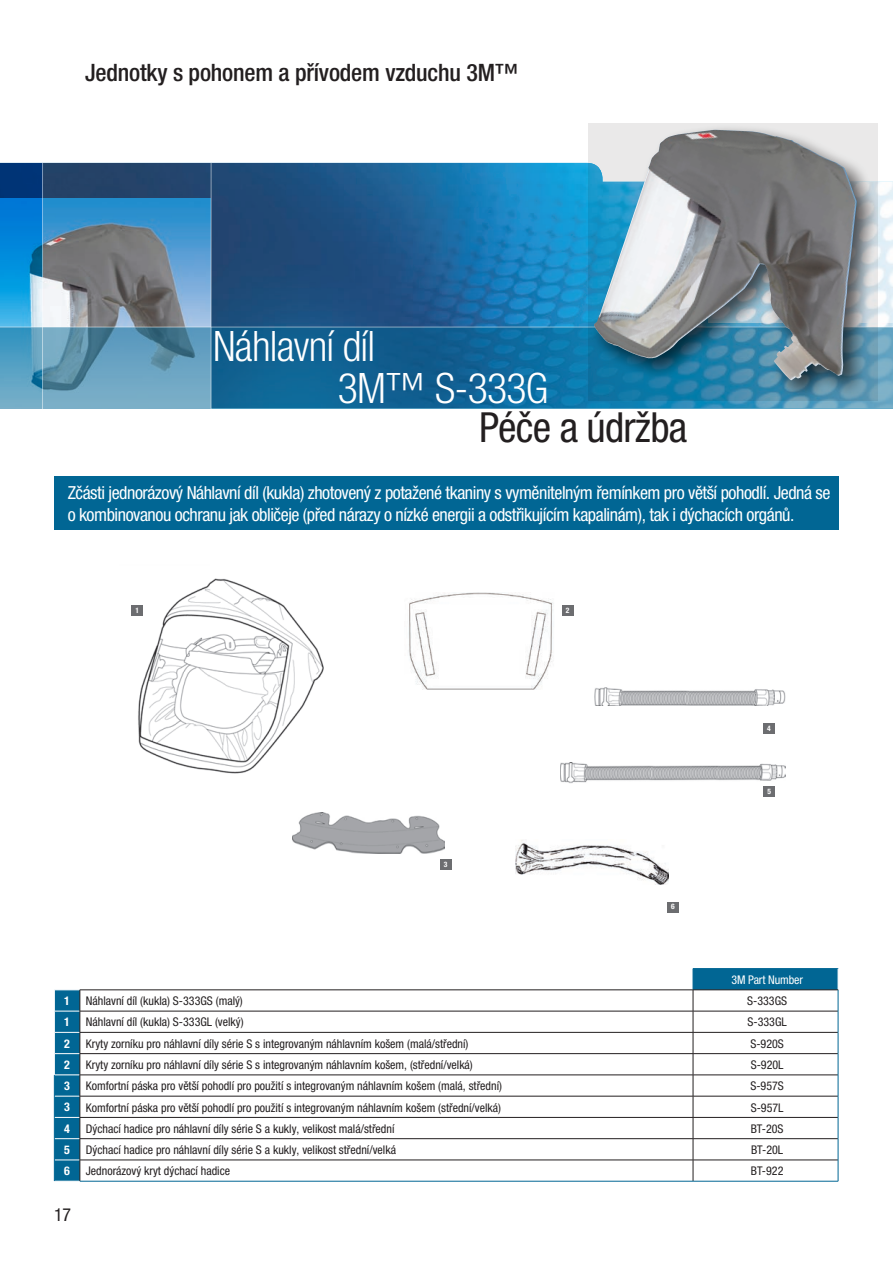
<style>
.page{position:relative;width:893px;height:1263px;background:#fff}
.page>*{position:absolute;margin:0;border:0;box-sizing:border-box;transform-origin:0 0}
.t1{font:300 condensed 42px/42px "Helvetica Neue CE";letter-spacing:-.02em;color:#fff}
.t2{font:condensed 41.55px "Helvetica Neue CE";letter-spacing:-.02em;color:#231f20}
.t3{font:500 condensed 24px "Helvetica Neue CE";letter-spacing:-.01em;color:#231f20}
.t4{font:condensed 18px/21.6px "Helvetica Neue CE";letter-spacing:-.025em;color:#fff}
.t5{font:condensed 18px "Helvetica Neue CE";color:#231f20}
.t6{font:condensed 12px "Helvetica Neue CE";color:#231f20}
.t7{font:condensed 12px "Helvetica Neue CE";letter-spacing:-.01em;color:#fff}
.t8{font:700 condensed 12px "Helvetica Neue CE";color:#fff}
.t9{font:700 condensed 7.5px "Helvetica Neue CE";color:#fff}
</style>
<div class="page">
<img style="left:43px;top:163px;width:850px;height:164px">
<img style="left:43px;top:198px;width:168px;height:129px">
<svg style="left:0;top:163px;width:42px;height:164px;background:#1a81c5"></svg>
<svg style="left:0;top:328px;width:893px;height:80px;background:#2f7ba4"></svg>
<svg style="left:877px;top:182px;width:16px;height:141px;fill:#e7f1f8"></svg>
<hr style="left:211px;top:163px;width:1px;height:264px;background:#fff">
<hr style="left:42px;top:163px;width:1px;height:261px;background:#fff">
<div style="left:54px;top:476px;width:784px;height:53px;background:#016694"></div>
<svg style="left:588px;top:123px;width:289px;height:278px;background:#74a0b5"></svg>
<img style="left:594px;top:130px;width:249px;height:250px">
<img style="left:138px;top:578px;width:186px;height:196px">
<img style="left:516px;top:840px;width:152px;height:44px">
<img style="left:292px;top:813px;width:152px;height:40px">
<svg style="left:81px;top:968px;width:757px;height:213px"></svg>
<hr style="left:693px;top:968px;width:145px;height:1px;background:#016694">
<hr style="left:80px;top:989px;width:613px;height:1px;background:#231f20">
<hr style="left:693px;top:989px;width:145px;height:1px;background:#231f20">
<hr style="left:80px;top:1011px;width:613px;height:1px;background:#231f20">
<hr style="left:693px;top:1011px;width:145px;height:1px;background:#231f20">
<hr style="left:80px;top:1032px;width:613px;height:1px;background:#231f20">
<hr style="left:693px;top:1032px;width:145px;height:1px;background:#231f20">
<hr style="left:80px;top:1053px;width:613px;height:1px;background:#231f20">
<hr style="left:693px;top:1053px;width:145px;height:1px;background:#231f20">
<hr style="left:80px;top:1075px;width:613px;height:1px;background:#231f20">
<hr style="left:693px;top:1075px;width:145px;height:1px;background:#231f20">
<hr style="left:80px;top:1096px;width:613px;height:1px;background:#231f20">
<hr style="left:693px;top:1096px;width:145px;height:1px;background:#231f20">
<hr style="left:80px;top:1117px;width:613px;height:1px;background:#231f20">
<hr style="left:693px;top:1117px;width:145px;height:1px;background:#231f20">
<hr style="left:80px;top:1138px;width:613px;height:1px;background:#231f20">
<hr style="left:693px;top:1138px;width:145px;height:1px;background:#231f20">
<hr style="left:80px;top:1160px;width:613px;height:1px;background:#231f20">
<hr style="left:693px;top:1160px;width:145px;height:1px;background:#231f20">
<svg style="left:693px;top:969px;width:1px;height:212px"></svg>
<svg style="left:54px;top:989px;width:27px;height:193px;background:#187099"></svg>
<svg style="left:838px;top:969px;width:1px;height:212px"></svg>
<hr style="left:80px;top:1181px;width:613px;height:1px;background:#016694">
<hr style="left:693px;top:1181px;width:145px;height:1px;background:#016694">
<div style="left:131px;top:605px;width:12px;height:11px;background:#6c6d70"></div>
<div style="left:440px;top:859px;width:12px;height:11px;background:#6c6d70"></div>
<div style="left:667px;top:902px;width:12px;height:10px;background:#6c6d70"></div>
<img style="left:408px;top:592px;width:146px;height:97px">
<img style="left:595px;top:687px;width:191px;height:19px">
<img style="left:560px;top:762px;width:226px;height:22px">
<div style="left:562px;top:605px;width:12px;height:11px;background:#6c6d70"></div>
<div style="left:763px;top:723px;width:12px;height:11px;background:#6c6d70"></div>
<div style="left:763px;top:786px;width:12px;height:11px;background:#6c6d70"></div>
<p class="t3" style="left:85px;top:59px;width:435px">Jednotky s pohonem a přívodem vzduchu 3M™</p>
<p class="t1" style="left:338px;top:328px;width:212px;text-indent:-124px">Náhlavní díl<br>3M™ S-333G</p>
<p class="t2" style="left:479px;top:404px;width:210px">Péče a údržba</p>
<p class="t4" style="left:68px;top:484px;width:764px">Zčásti jednorázový Náhlavní díl (kukla) zhotovený z potažené tkaniny s vyměnitelným řemínkem pro větší pohodlí. Jedná se o kombinovanou ochranu jak obličeje (před nárazy o nízké energii a odstřikujícím kapalinám), tak i dýchacích orgánů.</p>
<p class="t9" style="left:136px;top:605px;width:5px">1</p>
<p class="t9" style="left:444px;top:860px;width:5px">3</p>
<p class="t9" style="left:566px;top:606px;width:5px">2</p>
<p class="t9" style="left:671px;top:902px;width:5px">6</p>
<p class="t9" style="left:767px;top:723px;width:5px">4</p>
<p class="t9" style="left:767px;top:786px;width:5px">5</p>
<p class="t7" style="left:731px;top:973px;width:73px">3M Part Number</p>
<p class="t8" style="left:64px;top:994px;width:7px">1</p>
<p class="t6" style="left:86px;top:994px;width:158px">Náhlavní díl (kukla) S-333GS (malý)</p>
<p class="t6" style="left:747px;top:994px;width:41px">S-333GS</p>
<p class="t8" style="left:64px;top:1015px;width:7px">1</p>
<p class="t6" style="left:86px;top:1015px;width:159px">Náhlavní díl (kukla) S-333GL (velký)</p>
<p class="t6" style="left:747px;top:1015px;width:41px">S-333GL</p>
<p class="t8" style="left:64px;top:1036px;width:7px">2</p>
<p class="t6" style="left:86px;top:1037px;width:384px">Kryty zorníku pro náhlavní díly série S s integrovaným náhlavním košem (malá/střední)</p>
<p class="t6" style="left:750px;top:1037px;width:35px">S-920S</p>
<p class="t8" style="left:64px;top:1057px;width:7px">2</p>
<p class="t6" style="left:86px;top:1058px;width:388px">Kryty zorníku pro náhlavní díly série S s integrovaným náhlavním košem, (střední/velká)</p>
<p class="t6" style="left:751px;top:1058px;width:34px">S-920L</p>
<p class="t8" style="left:64px;top:1079px;width:7px">3</p>
<p class="t6" style="left:86px;top:1079px;width:418px">Komfortní páska pro větší pohodlí pro použití s integrovaným náhlavním košem (malá, střední)</p>
<p class="t6" style="left:750px;top:1079px;width:35px">S-957S</p>
<p class="t8" style="left:64px;top:1100px;width:7px">3</p>
<p class="t6" style="left:86px;top:1100px;width:417px">Komfortní páska pro větší pohodlí pro použití s integrovaným náhlavním košem (střední/velká)</p>
<p class="t6" style="left:751px;top:1100px;width:34px">S-957L</p>
<p class="t8" style="left:64px;top:1121px;width:7px">4</p>
<p class="t6" style="left:86px;top:1122px;width:310px">Dýchací hadice pro náhlavní díly série S a kukly, velikost malá/střední</p>
<p class="t6" style="left:751px;top:1122px;width:34px">BT-20S</p>
<p class="t8" style="left:64px;top:1142px;width:7px">5</p>
<p class="t6" style="left:86px;top:1143px;width:312px">Dýchací hadice pro náhlavní díly série S a kukly, velikost střední/velká</p>
<p class="t6" style="left:751px;top:1143px;width:34px">BT-20L</p>
<p class="t8" style="left:64px;top:1164px;width:7px">6</p>
<p class="t6" style="left:86px;top:1164px;width:146px">Jednorázový kryt dýchací hadice</p>
<p class="t6" style="left:751px;top:1164px;width:34px">BT-922</p>
<h3 class="t5" style="left:54px;top:1205px;width:19px">17</h3>
</div>
